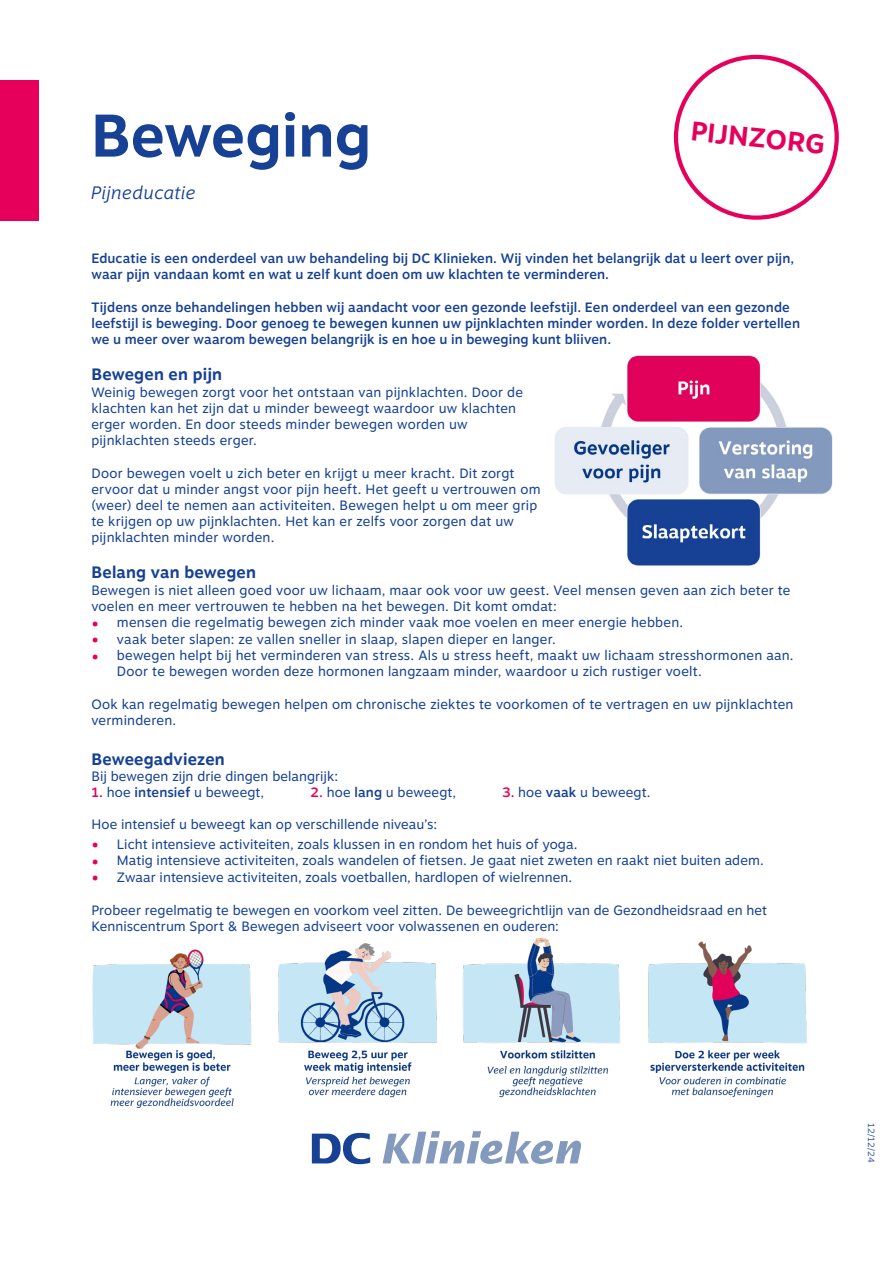
<style>
.page{position:relative;width:893px;height:1263px;background:#fff}
.page>*{position:absolute;margin:0;border:0;box-sizing:border-box;transform-origin:0 0}
.t1{font:700 60px "Motiva Sans";color:#164194}
.t2{font:700 27px "Motiva Sans";color:#e6005b}
.t3{font:italic 300 18px "Motiva Sans";letter-spacing:.02em;color:#164194}
.t4{font:700 16.5px "Motiva Sans";letter-spacing:.015em;color:#164194}
.t5{font:13.5px/16.2px "Motiva Sans";letter-spacing:.015em;color:#164194}
.t6{font:500 13.5px/16.2px "Motiva Sans";letter-spacing:.01em;color:#164194}
.t7{font:300 9px "Motiva Sans";color:#164194}
.s1{font-size:24px;color:#e6005b}
.s2{font-weight:500;color:#e6005b}
.s3{font-weight:500}
</style>
<div class="page">
<svg style="left:383px;top:1131px;width:198px;height:33px"></svg>
<svg style="left:312px;top:1133px;width:58px;height:31px"></svg>
<img style="left:92px;top:937px;width:715px;height:172px">
<div style="left:0;top:80px;width:38px;height:140px;background:#e6005b"></div>
<div style="left:674px;top:55px;width:165px;height:165px;border:4px solid #e6005b;border-radius:50%"></div>
<img style="left:555px;top:355px;width:278px;height:211px">
<h1 class="t1" style="left:91px;top:91px;width:281px">Beweging</h1>
<h3 class="t3" style="left:91px;top:179px;width:106px">Pijneducatie</h3>
<h2 class="t2" style="left:693px;top:111px;width:136px;rotate:6deg">PIJNZORG</h2>
<p class="t6" style="left:91px;top:250px;width:704px">Educatie is een onderdeel van uw behandeling bij DC Klinieken. Wij vinden het belangrijk dat u leert over pijn, waar pijn vandaan komt en wat u zelf kunt doen om uw klachten te verminderen.</p>
<p class="t6" style="left:91px;top:299px;width:710px">Tijdens onze behandelingen hebben wij aandacht voor een gezonde leefstijl. Een onderdeel van een gezonde leefstijl is beweging. Door genoeg te bewegen kunnen uw pijnklachten minder worden. In deze folder vertellen we u meer over waarom bewegen belangrijk is en hoe u in beweging kunt blijven.</p>
<p class="t4" style="left:91px;top:362px;width:132px">Bewegen en pijn</p>
<p class="t5" style="left:91px;top:383px;width:433px">Weinig bewegen zorgt voor het ontstaan van pijnklachten. Door de klachten kan het zijn dat u minder beweegt waardoor uw klachten erger worden. En door steeds minder bewegen worden uw pijnklachten steeds erger.</p>
<p class="t5" style="left:91px;top:464px;width:451px">Door bewegen voelt u zich beter en krijgt u meer kracht. Dit zorgt ervoor dat u minder angst voor pijn heeft. Het geeft u vertrouwen om (weer) deel te nemen aan activiteiten. Bewegen helpt u om meer grip te krijgen op uw pijnklachten. Het kan er zelfs voor zorgen dat uw pijnklachten minder worden.</p>
<p class="t4" style="left:91px;top:560px;width:166px">Belang van bewegen</p>
<p class="t5" style="left:91px;top:581px;width:701px">Bewegen is niet alleen goed voor uw lichaam, maar ook voor uw geest. Veel mensen geven aan zich beter te voelen en meer vertrouwen te hebben na het bewegen. Dit komt omdat:</p>
<p class="t5" style="left:91px;top:614px;width:593px"><span class="s1">•</span> mensen die regelmatig bewegen zich minder vaak moe voelen en meer energie hebben.</p>
<p class="t5" style="left:91px;top:630px;width:466px"><span class="s1">•</span> vaak beter slapen: ze vallen sneller in slaap, slapen dieper en langer.</p>
<p class="t5" style="left:117px;top:647px;width:678px;text-indent:-26px"><span class="s1">•</span> bewegen helpt bij het verminderen van stress. Als u stress heeft, maakt uw lichaam stresshormonen aan.<br>Door te bewegen worden deze hormonen langzaam minder, waardoor u zich rustiger voelt.</p>
<p class="t5" style="left:91px;top:696px;width:703px">Ook kan regelmatig bewegen helpen om chronische ziektes te voorkomen of te vertragen en uw pijnklachten verminderen.</p>
<p class="t4" style="left:91px;top:747px;width:135px">Beweegadviezen</p>
<p class="t5" style="left:91px;top:768px;width:248px">Bij bewegen zijn drie dingen belangrijk:</p>
<p class="t5" style="left:91px;top:784px;width:174px"><span class="s2">1.</span> hoe <span class="s3">intensief</span> u beweegt,</p>
<p class="t5" style="left:310px;top:784px;width:147px"><span class="s2">2.</span> hoe <span class="s3">lang</span> u beweegt,</p>
<p class="t5" style="left:502px;top:784px;width:150px"><span class="s2">3.</span> hoe <span class="s3">vaak</span> u beweegt.</p>
<p class="t5" style="left:91px;top:816px;width:347px">Hoe intensief u beweegt kan op verschillende niveau’s:</p>
<p class="t5" style="left:91px;top:836px;width:488px"><span class="s1">•</span> Licht intensieve activiteiten, zoals klussen in en rondom het huis of yoga.</p>
<p class="t5" style="left:91px;top:852px;width:674px"><span class="s1">•</span> Matig intensieve activiteiten, zoals wandelen of fietsen. Je gaat niet zweten en raakt niet buiten adem.</p>
<p class="t5" style="left:91px;top:869px;width:482px"><span class="s1">•</span> Zwaar intensieve activiteiten, zoals voetballen, hardlopen of wielrennen.</p>
<p class="t5" style="left:91px;top:902px;width:677px">Probeer regelmatig te bewegen en voorkom veel zitten. De beweegrichtlijn van de Gezondheidsraad en het<br>Kenniscentrum Sport &amp; Bewegen adviseert voor volwassenen en ouderen:</p>
<p class="t7" style="left:878px;top:1123px;width:41px;rotate:90deg">12/12/24</p>
</div>
